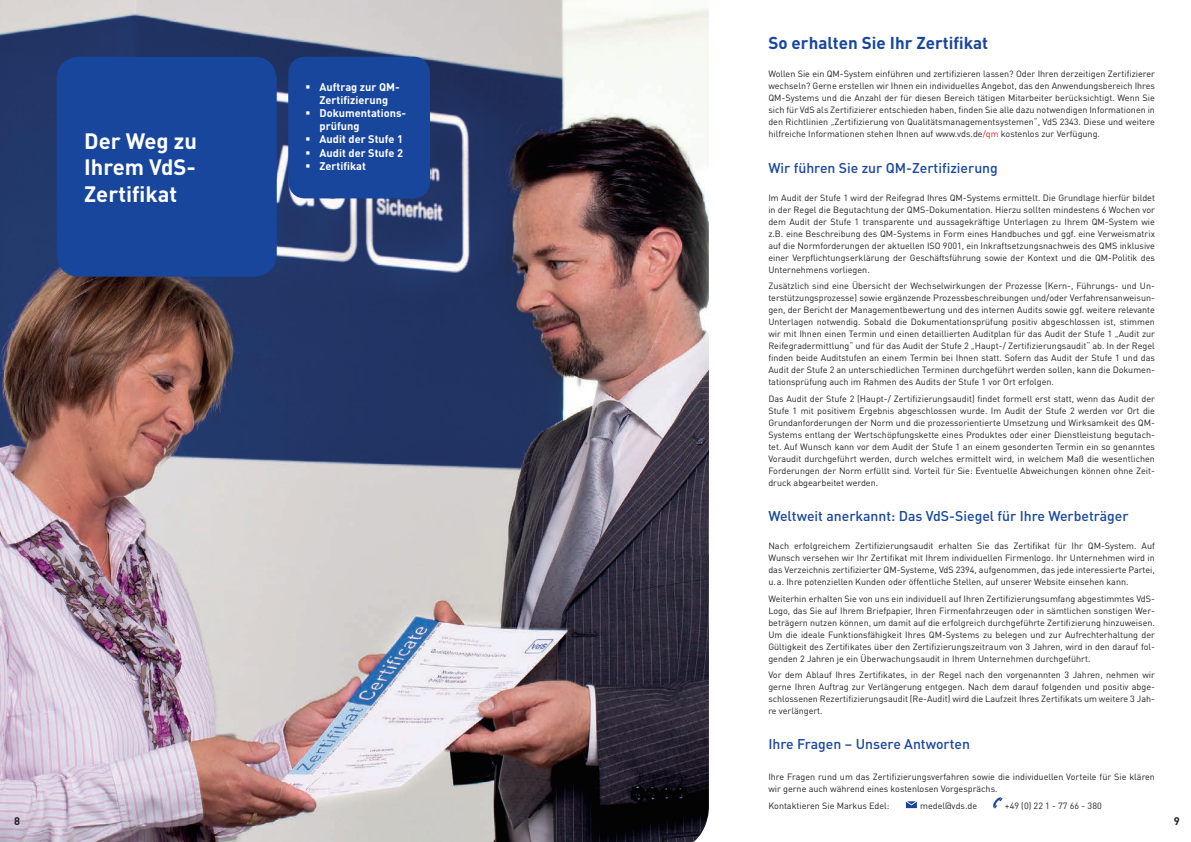
<style>
.page{position:relative;width:1191px;height:842px;background:#fff}
.page>*{position:absolute;margin:0;border:0;box-sizing:border-box;transform-origin:0 0}
.t1{font:700 22px/26.4px "DIN Pro";color:#fff;text-align:justify}
.t2{font:700 17px "DIN Pro";color:#18469d}
.t3{font:500 14px "DIN Pro";color:#18469d}
.t4{font:700 11px/13.2px "DIN Pro";color:#fff}
.t5{font:700 11px "DIN Pro";color:#231f20}
.t6{font:9px/12px "DINOT";color:#231f20;text-align:justify}
.s1{color:#d1232a}
</style>
<div class="page">
<img style="left:0;top:0;width:709px;height:842px">
<div style="left:57px;top:57px;width:220px;height:220px;background:#18469d;border-radius:23px"></div>
<div style="left:288px;top:57px;width:142px;height:141px;background:#18469d;border-radius:17px"></div>
<svg style="left:906px;top:801px;width:11px;height:7px"></svg>
<svg style="left:993px;top:797px;width:9px;height:11px"></svg>
<h1 class="t1" style="left:84px;top:127px;width:114px">Der Weg zu Ihrem VdS-Zertifikat</h1>
<p class="t4" style="left:319px;top:80px;width:88px">Auftrag zur QM-<br>Zertifizierung<br>Dokumentations&shy;prüfung<br>Audit der Stufe 1<br>Audit der Stufe 2<br>Zertifikat</p>
<h2 class="t2" style="left:768px;top:31px;width:221px">So erhalten Sie Ihr Zertifikat</h2>
<p class="t6" style="left:768px;top:68px;width:388px">Wollen Sie ein QM-System einführen und zertifizieren lassen? Oder Ihren derzeitigen Zertifizierer wechseln? Gerne erstellen wir Ihnen ein individuelles Angebot, das den Anwendungsbereich Ihres QM-Systems und die Anzahl der für diesen Bereich tätigen Mitarbeiter berücksichtigt. Wenn Sie sich für VdS als Zertifizierer entschieden haben, finden Sie alle dazu notwendigen Informationen in den Richtlinien „Zertifizierung von Qualitätsmanagementsystemen“, VdS 2343. Diese und weitere hilfreiche Informationen stehen Ihnen auf www.vds.de<span class="s1">/qm</span> kostenlos zur Verfügung.</p>
<h3 class="t3" style="left:768px;top:156px;width:231px">Wir führen Sie zur QM-Zertifizierung</h3>
<p class="t6" style="left:768px;top:191px;width:388px">Im Audit der Stufe 1 wird der Reifegrad Ihres QM-Systems ermittelt. Die Grundlage hierfür bildet in der Regel die Begutachtung der QMS-Dokumentation. Hierzu sollten mindestens 6 Wochen vor dem Audit der Stufe 1 transparente und aussagekräftige Unterlagen zu Ihrem QM-System wie z.B. eine Beschreibung des QM-Systems in Form eines Handbuches und ggf. eine Verweismatrix auf die Normforderungen der aktuellen ISO 9001, ein Inkraftsetzungsnachweis des QMS inklusive einer Verpflichtungserklärung der Geschäftsführung sowie der Kontext und die QM-Politik des Unternehmens vorliegen.</p>
<p class="t6" style="left:768px;top:280px;width:388px">Zusätzlich sind eine Übersicht der Wechselwirkungen der Prozesse (Kern-, Führungs- und Un&shy;terstützungsprozesse) sowie ergänzende Prozessbeschreibungen und/oder Verfahrensanweisun&shy;gen, der Bericht der Managementbewertung und des internen Audits sowie ggf. weitere relevante Unterlagen notwendig. Sobald die Dokumentationsprüfung positiv abgeschlossen ist, stimmen wir mit Ihnen einen Termin und einen detaillierten Auditplan für das Audit der Stufe 1 „Audit zur Reifegradermittlung“ und für das Audit der Stufe 2 „Haupt-/ Zertifizierungsaudit“ ab. In der Regel finden beide Auditstufen an einem Termin bei Ihnen statt. Sofern das Audit der Stufe 1 und das Audit der Stufe 2 an unterschiedlichen Terminen durchgeführt werden sollen, kann die Dokumen&shy;tationsprüfung auch im Rahmen des Audits der Stufe 1 vor Ort erfolgen.</p>
<p class="t6" style="left:768px;top:392px;width:388px">Das Audit der Stufe 2 (Haupt-/ Zertifizierungsaudit) findet formell erst statt, wenn das Audit der Stufe 1 mit positivem Ergebnis abgeschlossen wurde. Im Audit der Stufe 2 werden vor Ort die Grundanforderungen der Norm und die prozessorientierte Umsetzung und Wirksamkeit des QM-Systems entlang der Wertschöpfungskette eines Produktes oder einer Dienstleistung begutach&shy;tet. Auf Wunsch kann vor dem Audit der Stufe 1 an einem gesonderten Termin ein so genanntes Voraudit durchgeführt werden, durch welches ermittelt wird, in welchem Maß die wesentlichen Forderungen der Norm erfüllt sind. Vorteil für Sie: Eventuelle Abweichungen können ohne Zeit&shy;druck abgearbeitet werden.</p>
<h3 class="t3" style="left:768px;top:505px;width:362px">Weltweit anerkannt: Das VdS-Siegel für Ihre Werbeträger</h3>
<p class="t6" style="left:768px;top:540px;width:388px">Nach erfolgreichem Zertifizierungsaudit erhalten Sie das Zertifikat für Ihr QM-System. Auf Wunsch versehen wir Ihr Zertifikat mit Ihrem individuellen Firmenlogo. Ihr Unternehmen wird in das Verzeichnis zertifizierter QM-Systeme, VdS 2394, aufgenommen, das jede interessierte Partei, u.a. Ihre potenziellen Kunden oder öffentliche Stellen, auf unserer Website einsehen kann.</p>
<p class="t6" style="left:768px;top:592px;width:388px">Weiterhin erhalten Sie von uns ein individuell auf Ihren Zertifizierungsumfang abgestimmtes VdS-Logo, das Sie auf Ihrem Briefpapier, Ihren Firmenfahrzeugen oder in sämtlichen sonstigen Wer&shy;beträgern nutzen können, um damit auf die erfolgreich durchgeführte Zertifizierung hinzuweisen.<br>Um die ideale Funktionsfähigkeit Ihres QM-Systems zu belegen und zur Aufrechterhaltung der Gültigkeit des Zertifikates über den Zertifizierungszeitraum von 3 Jahren, wird in den darauf fol&shy;genden 2 Jahren je ein Überwachungsaudit in Ihrem Unternehmen durchgeführt.</p>
<p class="t6" style="left:768px;top:668px;width:388px">Vor dem Ablauf Ihres Zertifikates, in der Regel nach den vorgenannten 3 Jahren, nehmen wir gerne Ihren Auftrag zur Verlängerung entgegen. Nach dem darauf folgenden und positiv abge&shy;schlossenen Rezertifizierungsaudit (Re-Audit) wird die Laufzeit Ihres Zertifikats um weitere 3 Jah&shy;re verlängert.</p>
<h3 class="t3" style="left:768px;top:733px;width:203px">Ihre Fragen – Unsere Antworten</h3>
<p class="t6" style="left:768px;top:771px;width:388px">Ihre Fragen rund um das Zertifizierungsverfahren sowie die individuellen Vorteile für Sie klären wir gerne auch während eines kostenlosen Vorgesprächs.</p>
<p class="t6" style="left:768px;top:799px;width:123px">Kontaktieren Sie Markus Edel:</p>
<p class="t6" style="left:920px;top:799px;width:58px">medel@vds.de</p>
<p class="t6" style="left:1005px;top:799px;width:98px">+49 (0) 22 1 - 77 66 - 380</p>
<p class="t5" style="left:14px;top:814px;width:7px">8</p>
<p class="t5" style="left:1173px;top:814px;width:7px">9</p>
</div>
